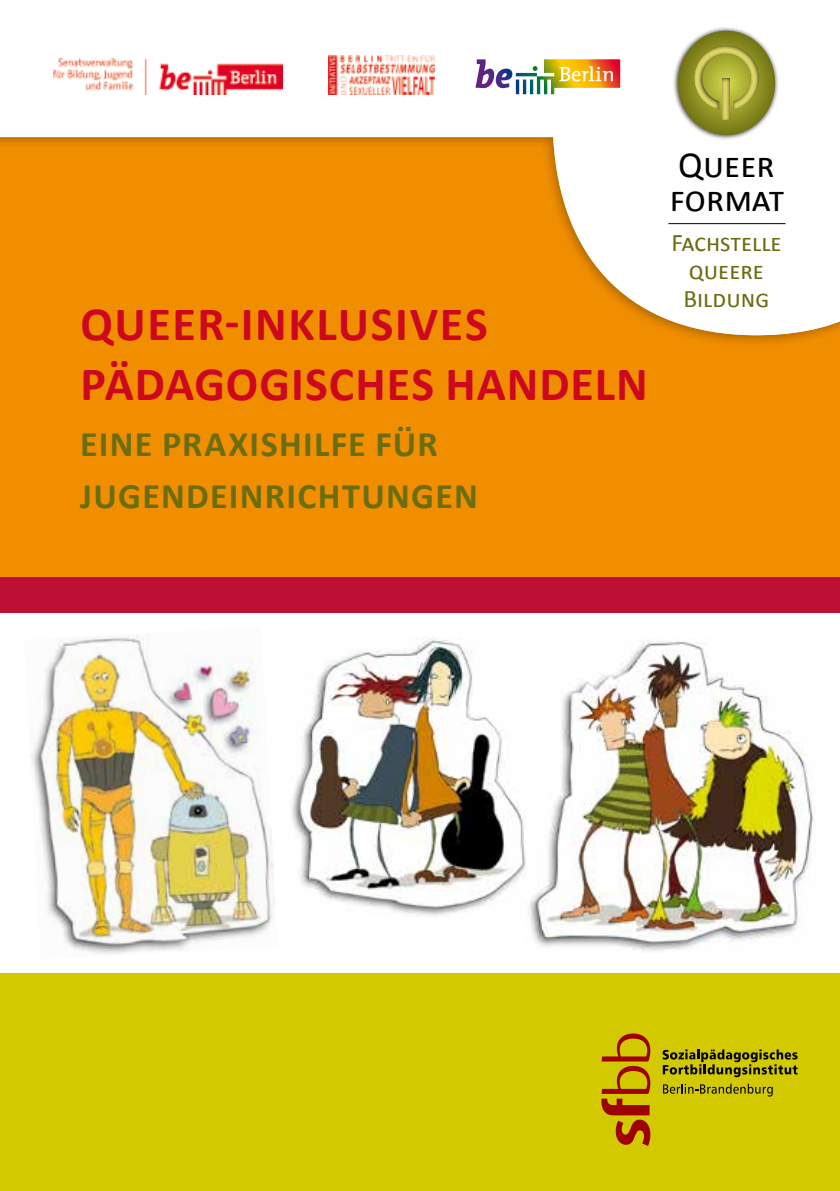
<style>
.page{position:relative;width:840px;height:1191px;background:#fff}
.page>*{position:absolute;margin:0;border:0;box-sizing:border-box;transform-origin:0 0}
.t1{font:700 48px/60px "Calibri";letter-spacing:.025em;color:#cd071e}
.t2{font:37px/34.2px "Calibri";color:#000}
.t3{font:700 36px/52px "Calibri";letter-spacing:.035em;color:#6a6d10}
.t4{font:25.4px/27.6px "Calibri";color:#6a6d10;text-align:center}
</style>
<div class="page">
<div style="left:0;top:973px;width:839px;height:218px;background:#d2c900"></div>
<div style="left:0;top:126px;width:839px;height:474px;background:#6a6d10;opacity:.5"></div>
<div style="left:0;top:577px;width:839px;height:35px;background:#bd1034"></div>
<svg style="left:475px;top:59px;width:144px;height:35px"></svg>
<img style="left:328px;top:55px;width:106px;height:40px">
<img style="left:53px;top:59px;width:229px;height:36px">
<svg style="left:663px;top:1083px;width:109px;height:13px"></svg>
<svg style="left:662px;top:1049px;width:135px;height:28px"></svg>
<svg style="left:601px;top:1033px;width:49px;height:113px"></svg>
<div style="left:672px;top:26px;width:106px;height:114px;background:#000;opacity:.75"></div>
<svg style="left:677px;top:31px;width:97px;height:104px"></svg>
<div style="left:690px;top:45px;width:70px;height:78px;background:#000;opacity:.75"></div>
<hr style="left:668px;top:223px;width:117px;height:1px;background:#000">
<img style="left:291px;top:638px;width:235px;height:278px">
<img style="left:528px;top:640px;width:286px;height:311px">
<img style="left:31px;top:636px;width:244px;height:318px">
<h1 class="t1" style="left:80px;top:292px;width:568px">QUEER-INKLUSIVES<br>PÄDAGOGISCHES HANDELN</h1>
<p class="t3" style="left:80px;top:417px;width:399px">EINE PRAXISHILFE FÜR<br>JUGENDEINRICHTUNGEN</p>
<p class="t2" style="left:669px;top:145px;width:116px">Queer format</p>
<p class="t4" style="left:671px;top:228px;width:112px">Fachstelle queere<br>Bildung</p>
</div>
